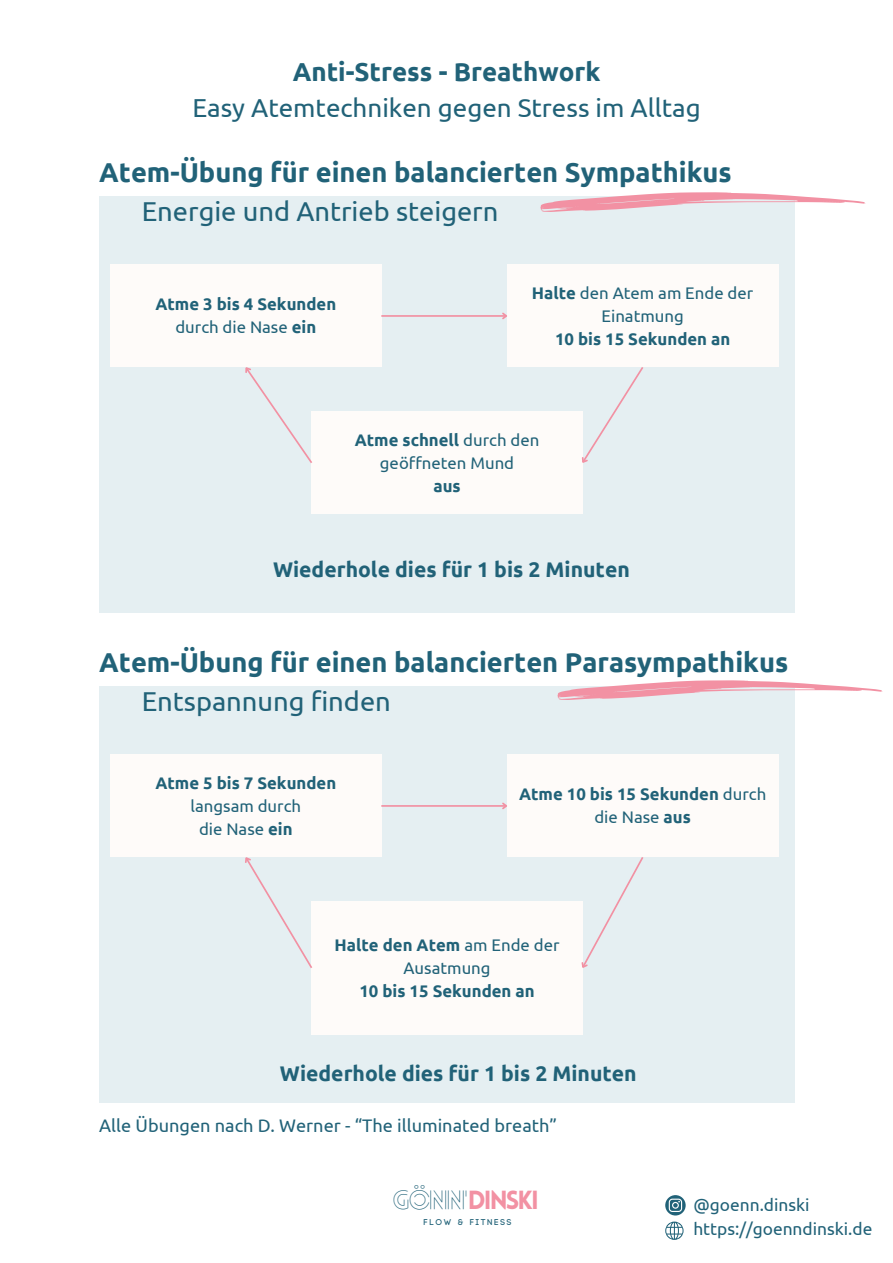
<style>
.page{position:relative;width:893px;height:1263px;background:#fff}
.page>*{position:absolute;margin:0;border:0;box-sizing:border-box;transform-origin:0 0}
.t1{font:700 27.22px "Ubuntu";color:#216278}
.t2{font:27.22px "Ubuntu";color:#216278}
.t3{font:25.95px/36px "Ubuntu";color:#216278;text-align:center}
.t4{font:900 25.65px "Lovelo";letter-spacing:-.075em;color:#f291a3}
.t5{font:700 21.15px "Ubuntu";color:#216278}
.t6{font:18.15px "Ubuntu";color:#216278}
.t7{font:17.33px "Ubuntu";color:#216278}
.t8{font:16.73px/23.1px "Ubuntu";color:#216278;text-align:center}
.t9{font:700 16.73px/23.1px "Ubuntu";color:#216278;text-align:center}
.t10{font:700 8.4px "Code";letter-spacing:.235em;color:#216278}
.s1{font-weight:700}
.s2{font-weight:400}
.s3{font-family:"Lovelo Line";font-weight:300;color:#216278}
</style>
<div class="page">
<svg style="left:665px;top:1221px;width:18px;height:19px"></svg>
<svg style="left:665px;top:1195px;width:20px;height:20px"></svg>
<div style="left:99px;top:197px;width:696px;height:416px;background:#e5eff2"></div>
<div style="left:110px;top:265px;width:271px;height:102px;background:#fefbf9"></div>
<div style="left:507px;top:265px;width:271px;height:102px;background:#fefbf9"></div>
<div style="left:311px;top:411px;width:271px;height:103px;background:#fefbf9"></div>
<hr style="left:381px;top:315px;width:125px;height:2px;background:#f291a3">
<svg style="left:500px;top:312px;width:7px;height:8px"></svg>
<svg style="left:582px;top:367px;width:61px;height:100px"></svg>
<svg style="left:245px;top:367px;width:67px;height:96px"></svg>
<div style="left:99px;top:687px;width:696px;height:416px;background:#e5eff2"></div>
<div style="left:110px;top:754px;width:271px;height:103px;background:#fefbf9"></div>
<div style="left:507px;top:754px;width:271px;height:103px;background:#fefbf9"></div>
<div style="left:311px;top:901px;width:271px;height:133px;background:#fefbf9"></div>
<hr style="left:381px;top:805px;width:125px;height:2px;background:#f291a3">
<svg style="left:500px;top:802px;width:7px;height:8px"></svg>
<svg style="left:581px;top:857px;width:63px;height:115px"></svg>
<svg style="left:245px;top:857px;width:67px;height:111px"></svg>
<svg style="left:540px;top:192px;width:325px;height:20px"></svg>
<svg style="left:557px;top:680px;width:325px;height:20px"></svg>
<p class="t3" style="left:192px;top:53px;width:510px"><span class="s1">Anti-Stress - Breathwork<br></span>Easy Atemtechniken gegen Stress im Alltag</p>
<p class="t1" style="left:99px;top:157px;width:634px">Atem-Übung für einen balancierten Sympathikus</p>
<h4 class="t2" style="left:142px;top:196px;width:358px">Energie und Antrieb steigern</h4>
<p class="t9" style="left:155px;top:292px;width:182px">Atme 3 bis 4 Sekunden</p>
<p class="t8" style="left:175px;top:315px;width:142px">durch die Nase <span class="s1">ein</span></p>
<p class="t8" style="left:532px;top:281px;width:223px"><span class="s1">Halte</span> den Atem am Ende der<br>Einatmung</p>
<h5 class="t9" style="left:555px;top:327px;width:177px">10 bis 15 Sekunden an</h5>
<h4 class="t8" style="left:355px;top:428px;width:186px"><span class="s1">Atme schnell</span> durch den geöffneten Mund</h4>
<h3 class="t9" style="left:433px;top:474px;width:29px">aus</h3>
<p class="t5" style="left:273px;top:557px;width:358px">Wiederhole dies für 1 bis 2 Minuten</p>
<h5 class="t1" style="left:99px;top:646px;width:690px">Atem-Übung für einen balancierten Parasympathikus</h5>
<h2 class="t2" style="left:142px;top:685px;width:251px">Entspannung finden</h2>
<p class="t9" style="left:155px;top:771px;width:182px">Atme 5 bis 7 Sekunden</p>
<p class="t8" style="left:190px;top:794px;width:112px">langsam durch</p>
<p class="t8" style="left:199px;top:817px;width:95px">die Nase <span class="s1">ein</span></p>
<p class="t9" style="left:519px;top:782px;width:249px">Atme 10 bis 15 Sekunden <span class="s2">durch die Nase</span> aus</p>
<p class="t8" style="left:335px;top:933px;width:226px"><span class="s1">Halte den Atem</span> am Ende der<br>Ausatmung</p>
<p class="t9" style="left:359px;top:979px;width:177px">10 bis 15 Sekunden an</p>
<h1 class="t5" style="left:280px;top:1061px;width:358px">Wiederhole dies für 1 bis 2 Minuten</h1>
<p class="t6" style="left:99px;top:1115px;width:459px">Alle Übungen nach D. Werner - “The illuminated breath”</p>
<p class="t4" style="left:392px;top:1189px;width:148px"><span class="s3">GÖNN'</span>DINSKI</p>
<p class="t10" style="left:424px;top:1218px;width:89px">FLOW &amp; FITNESS</p>
<h4 class="t7" style="left:693px;top:1195px;width:118px">@goenn.dinski</h4>
<h3 class="t7" style="left:693px;top:1218px;width:180px">https://goenndinski.de</h3>
</div>
